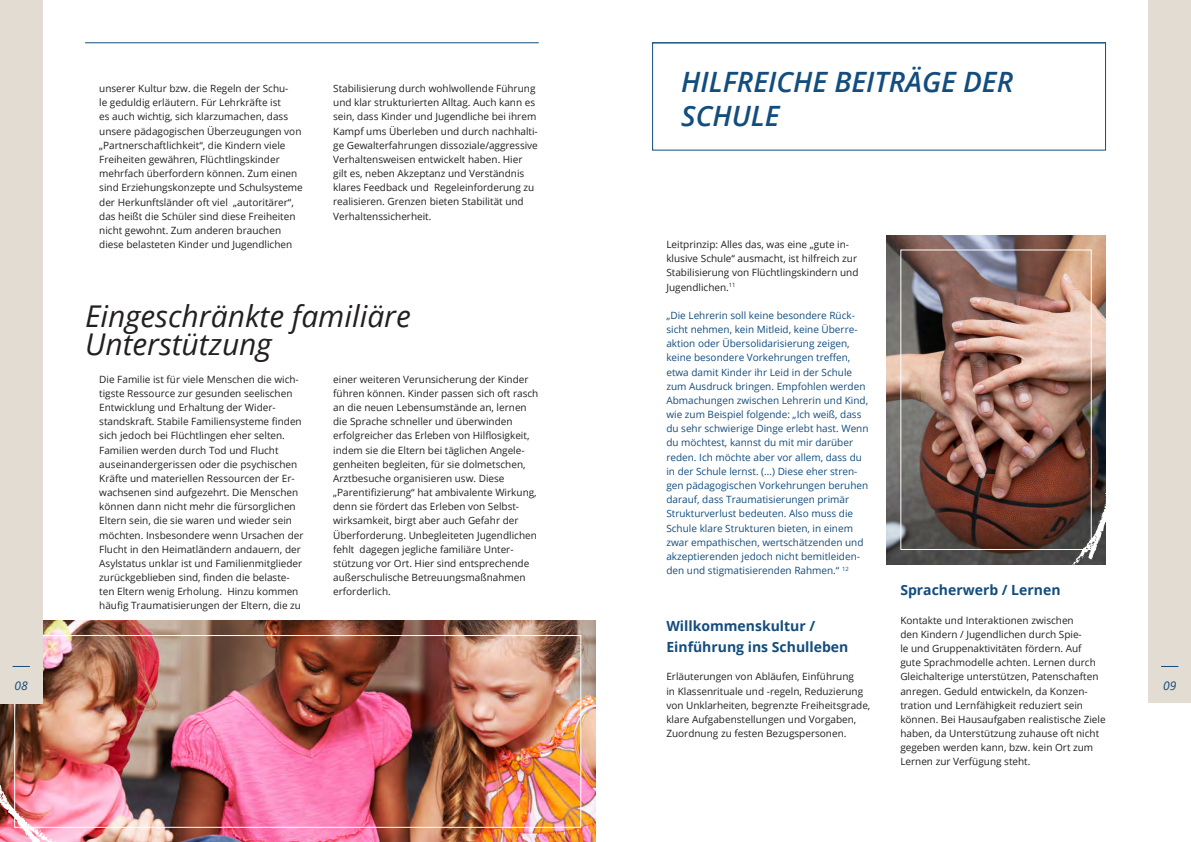
<style>
.page{position:relative;width:1191px;height:842px;background:#fff}
.page>*{position:absolute;margin:0;border:0;box-sizing:border-box;transform-origin:0 0}
.Überschrift_2{font:italic 30px/28px "Open Sans";color:#231f20}
.Überschrift{font:italic 600 28px/33.6px "Open Sans";color:#134d7e}
.Fließtext{font:700 14px/21.3px "Open Sans";color:#134d7e}
.t1{font:italic 12px "Open Sans";color:#134d7e}
.Fließtext-2{font:10px/14.2px "Open Sans";color:#231f20}
.Fließtext-3{font:10px/14.2px "Open Sans";color:#134d7e}
</style>
<div class="page">
<div style="left:1148px;top:0;width:43px;height:703px;background:#e3dcd2"></div>
<hr style="left:85px;top:43px;width:454px;height:1px;background:#134d7e">
<img style="left:0;top:621px;width:595px;height:221px">
<img style="left:0;top:769px;width:78px;height:73px">
<div style="left:14px;top:635px;width:567px;height:193px;border:1px solid #fff"></div>
<div style="left:0;top:0;width:43px;height:703px;background:#e3dcd2"></div>
<img style="left:886px;top:235px;width:220px;height:329px">
<div style="left:900px;top:249px;width:191px;height:301px;border:1px solid #fff"></div>
<svg style="left:1059px;top:447px;width:47px;height:118px;background:#5e4741"></svg>
<svg style="left:1161px;top:666px;width:17px;height:1px"></svg>
<svg style="left:13px;top:666px;width:17px;height:1px"></svg>
<p class="Überschrift" style="left:681px;top:65px;width:333px">HILFREICHE BEITRÄGE DER<br>SCHULE</p>
<p class="Fließtext-2" style="left:99px;top:81px;width:205px">unserer Kultur bzw. die Regeln der Schu-<br>le geduldig erläutern. Für Lehrkräfte ist<br>es auch wichtig, sich klarzumachen, dass unsere pädagogischen Überzeugungen von „Partnerschaftlichkeit“, die Kindern viele Freiheiten gewähren, Flüchtlingskinder mehrfach überfordern können. Zum einen sind Erziehungskonzepte und Schulsysteme der Herkunftsländer oft viel „autoritärer“, das heißt die Schüler sind diese Freiheiten nicht gewohnt. Zum anderen brauchen diese belasteten Kinder und Jugendlichen</p>
<p class="Fließtext-2" style="left:333px;top:81px;width:206px">Stabilisierung durch wohlwollende Führung und klar strukturierten Alltag. Auch kann es sein, dass Kinder und Jugendliche bei ihrem Kampf ums Überleben und durch nachhalti&shy;ge Gewalterfahrungen dissoziale/aggressive Verhaltensweisen entwickelt haben. Hier gilt es, neben Akzeptanz und Verständnis klares Feedback und Regeleinforderung zu realisieren. Grenzen bieten Stabilität und Verhaltenssicherheit.</p>
<p class="Fließtext-2" style="left:666px;top:237px;width:194px">Leitprinzip: Alles das, was eine „gute in&shy;klusive Schule“ ausmacht, ist hilfreich zur Stabilisierung von Flüchtlingskindern und Jugendlichen.<sup>11</sup></p>
<p class="Fließtext-3" style="left:666px;top:308px;width:204px">„Die Lehrerin soll keine besondere Rück&shy;sicht nehmen, kein Mitleid, keine Überre&shy;aktion oder Übersolidarisierung zeigen, keine besondere Vorkehrungen treffen, etwa damit Kinder ihr Leid in der Schule zum Ausdruck bringen. Empfohlen werden Abmachungen zwischen Lehrerin und Kind, wie zum Beispiel folgende: „Ich weiß, dass du sehr schwierige Dinge erlebt hast. Wenn du möchtest, kannst du mit mir darüber reden. Ich möchte aber vor allem, dass du in der Schule lernst. (…) Diese eher stren&shy;gen pädagogischen Vorkehrungen beruhen darauf, dass Traumatisierungen primär Strukturverlust bedeuten. Also muss die Schule klare Strukturen bieten, in einem zwar empathischen, wertschätzenden und akzeptierenden jedoch nicht bemitleiden&shy;den und stigmatisierenden Rahmen.“ <sup>12</sup></p>
<p class="Überschrift_2" style="left:85px;top:301px;width:327px">Eingeschränkte familiäre<br>Unterstützung</p>
<p class="Fließtext-2" style="left:99px;top:372px;width:206px">Die Familie ist für viele Menschen die wich&shy;tigste Ressource zur gesunden seelischen Entwicklung und Erhaltung der Wider&shy;standskraft. Stabile Familiensysteme finden sich jedoch bei Flüchtlingen eher selten.<br>Familien werden durch Tod und Flucht auseinandergerissen oder die psychischen Kräfte und materiellen Ressourcen der Er&shy;wachsenen sind aufgezehrt. Die Menschen können dann nicht mehr die fürsorglichen Eltern sein, die sie waren und wieder sein möchten. Insbesondere wenn Ursachen der Flucht in den Heimatländern andauern, der Asylstatus unklar ist und Familienmitglieder zurückgeblieben sind, finden die belaste&shy;ten Eltern wenig Erholung. Hinzu kommen häufig Traumatisierungen der Eltern, die zu</p>
<p class="Fließtext-2" style="left:333px;top:372px;width:207px">einer weiteren Verunsicherung der Kinder führen können. Kinder passen sich oft rasch an die neuen Lebensumstände an, lernen die Sprache schneller und überwinden erfolgreicher das Erleben von Hilflosigkeit, indem sie die Eltern bei täglichen Angele&shy;genheiten begleiten, für sie dolmetschen, Arztbesuche organisieren usw. Diese „Parentifizierung“ hat ambivalente Wirkung, denn sie fördert das Erleben von Selbst&shy;wirksamkeit, birgt aber auch Gefahr der Überforderung. Unbegleiteten Jugendlichen fehlt dagegen jegliche familiäre Unter&shy;stützung vor Ort. Hier sind entsprechende außerschulische Betreuungsmaßnahmen erforderlich.</p>
<p class="Fließtext" style="left:900px;top:579px;width:162px">Spracherwerb / Lernen</p>
<p class="Fließtext-2" style="left:900px;top:613px;width:207px">Kontakte und Interaktionen zwischen<br>den Kindern / Jugendlichen durch Spie-<br>le und Gruppenaktivitäten fördern. Auf<br>gute Sprachmodelle achten. Lernen durch Gleichalterige unterstützen, Patenschaften anregen. Geduld entwickeln, da Konzen&shy;tration und Lernfähigkeit reduziert sein können. Bei Hausaufgaben realistische Ziele haben, da Unterstützung zuhause oft nicht gegeben werden kann, bzw. kein Ort zum Lernen zur Verfügung steht.</p>
<p class="Fließtext" style="left:666px;top:615px;width:183px">Willkommenskultur /<br>Einführung ins Schulleben</p>
<p class="Fließtext-2" style="left:666px;top:669px;width:205px">Erläuterungen von Abläufen, Einführung<br>in Klassenrituale und -regeln, Reduzierung von Unklarheiten, begrenzte Freiheitsgrade, klare Aufgabenstellungen und Vorgaben, Zuordnung zu festen Bezugspersonen.</p>
<p class="t1" style="left:15px;top:677px;width:15px">08</p>
<p class="t1" style="left:1163px;top:677px;width:15px">09</p>
</div>
